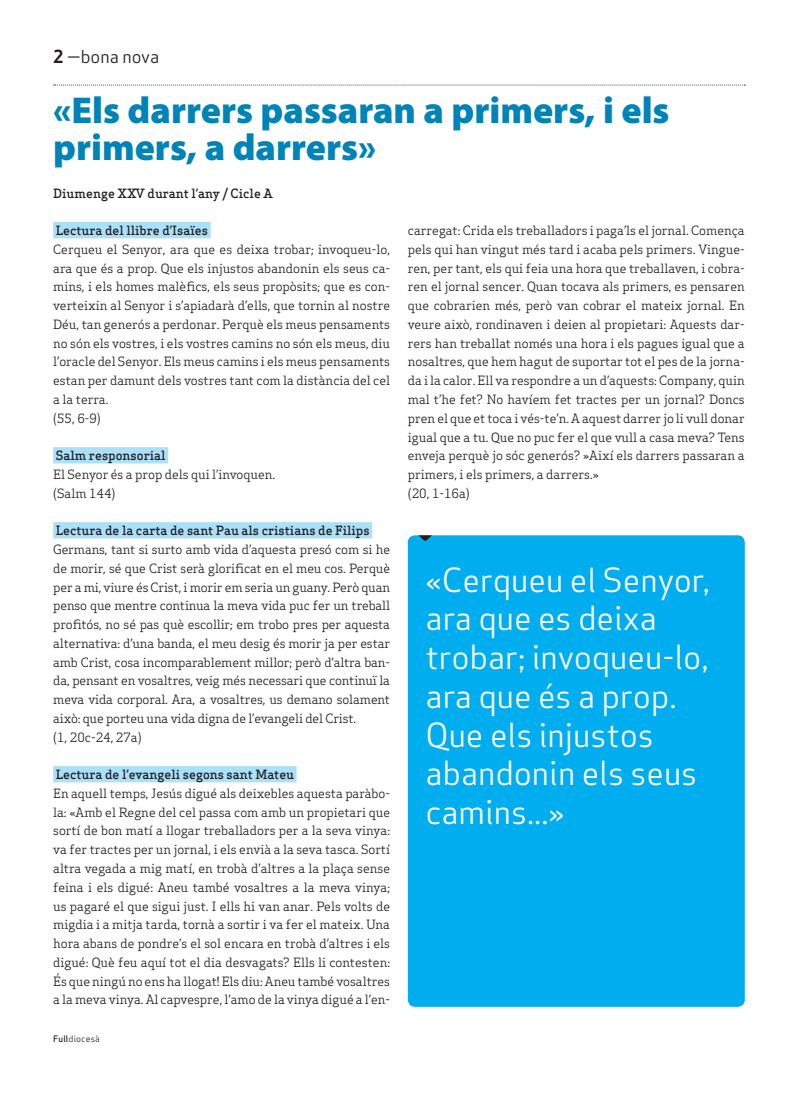
<style>
.page{position:relative;width:798px;height:1099px;background:#fff}
.page>*{position:absolute;margin:0;border:0;box-sizing:border-box;transform-origin:0 0}
.Titulars{font:900 37.5px/37.5px "Myriad Pro";color:#0083b6}
.Pastilla_Destacat{font:32.5px/38.8px "Apex Sans Book T";color:#fff}
.Capçalera{font:17.5px "Apex Sans Book T";color:#231f20}
.Text_General{font:12.5px/18.8px "Apex Serif";color:#231f20;text-align:justify}
.Text_General-2{font:500 12.5px "Apex Serif";color:#231f20}
.Autors{font:500 12.5px "Apex Serif";color:#231f20}
.Data_Peu{font:8.75px "Apex Sans Book T";letter-spacing:.02em;color:#231f20}
.s1{font-family:"Apex Sans Bold T"}
.s2{font-family:"Apex Sans Medium T"}
</style>
<div class="page">
<svg style="left:54px;top:85px;width:691px;height:1px"></svg>
<div style="left:53px;top:222px;width:157px;height:16px;background:#aae0f9"></div>
<div style="left:53px;top:447px;width:115px;height:16px;background:#aae0f9"></div>
<div style="left:53px;top:522px;width:319px;height:16px;background:#aae0f9"></div>
<div style="left:53px;top:766px;width:243px;height:16px;background:#aae0f9"></div>
<div style="left:407px;top:535px;width:337px;height:471px;background:#00aeef;border-radius:7px"></div>
<svg style="left:418px;top:535px;width:13px;height:6px"></svg>
<p class="Capçalera" style="left:53px;top:46px;width:107px"><span class="s1">2</span> —bona nova</p>
<p class="Titulars" style="left:53px;top:90px;width:617px">«Els darrers passaran a primers, i els primers, a darrers»</p>
<p class="Autors" style="left:53px;top:185px;width:221px">Diumenge XXV durant l’any / Cicle A</p>
<p class="Text_General-2" style="left:56px;top:223px;width:154px">Lectura del llibre d’Isaïes</p>
<p class="Text_General" style="left:53px;top:240px;width:338px">Cerqueu el Senyor, ara que es deixa trobar; invoqueu-lo, ara que és a prop. Que els injustos abandonin els seus ca&shy;mins, i els homes malèfics, els seus propòsits; que es con&shy;verteixin al Senyor i s’apiadarà d’ells, que tornin al nostre Déu, tan generós a perdonar. Perquè els meus pensaments no són els vostres, i els vostres camins no són els meus, diu l’oracle del Senyor. Els meus camins i els meus pensaments estan per damunt dels vostres tant com la distància del cel a la terra.</p>
<p class="Text_General" style="left:53px;top:408px;width:49px">(55, 6-9)</p>
<p class="Text_General-2" style="left:56px;top:448px;width:111px">Salm responsorial</p>
<p class="Text_General" style="left:53px;top:465px;width:223px">El Senyor és a prop dels qui l’invoquen.</p>
<p class="Text_General" style="left:53px;top:483px;width:64px">(Salm 144)</p>
<p class="Text_General-2" style="left:56px;top:523px;width:315px">Lectura de la carta de sant Pau als cristians de Filips</p>
<p class="Text_General" style="left:53px;top:540px;width:338px">Germans, tant si surto amb vida d’aquesta presó com si he de morir, sé que Crist serà glorificat en el meu cos. Perquè per a mi, viure és Crist, i morir em seria un guany. Però quan penso que mentre continua la meva vida puc fer un treball profitós, no sé pas què escollir; em trobo pres per aquesta alternativa: d’una banda, el meu desig és morir ja per estar amb Crist, cosa incomparablement millor; però d’altra ban&shy;da, pensant en vosaltres, veig més necessari que continuï la meva vida corporal. Ara, a vosaltres, us demano solament això: que porteu una vida digna de l’evangeli del Crist.</p>
<p class="Text_General" style="left:53px;top:727px;width:90px">(1, 20c-24, 27a)</p>
<p class="Text_General-2" style="left:56px;top:766px;width:240px">Lectura de l’evangeli segons sant Mateu</p>
<p class="Text_General" style="left:53px;top:783px;width:338px">En aquell temps, Jesús digué als deixebles aquesta paràbo&shy;la: «Amb el Regne del cel passa com amb un propietari que sortí de bon matí a llogar treballadors per a la seva vinya: va fer tractes per un jornal, i els envià a la seva tasca. Sortí altra vegada a mig matí, en trobà d’altres a la plaça sense feina i els digué: Aneu també vosaltres a la meva vinya; us pagaré el que sigui just. I ells hi van anar. Pels volts de migdia i a mitja tarda, tornà a sortir i va fer el mateix. Una hora abans de pondre’s el sol encara en trobà d’altres i els digué: Què feu aquí tot el dia desvagats? Ells li contesten:<br>És que ningú no ens ha llogat! Els diu: Aneu també vosaltres a la meva vinya. Al capvespre, l’amo de la vinya digué a l’en-</p>
<p class="Data_Peu" style="left:53px;top:1032px;width:48px"><span class="s2">Full</span>diocesà</p>
<p class="Text_General" style="left:407px;top:221px;width:338px">carregat: Crida els treballadors i paga’ls el jornal. Comença pels qui han vingut més tard i acaba pels primers. Vingue&shy;ren, per tant, els qui feia una hora que treballaven, i cobra&shy;ren el jornal sencer. Quan tocava als primers, es pensaren que cobrarien més, però van cobrar el mateix jornal. En veure això, rondinaven i deien al propietari: Aquests dar&shy;rers han treballat només una hora i els pagues igual que a nosaltres, que hem hagut de suportar tot el pes de la jorna&shy;da i la calor. Ell va respondre a un d’aquests: Company, quin mal t’he fet? No havíem fet tractes per un jornal? Doncs pren el que et toca i vés-te’n. A aquest darrer jo li vull donar igual que a tu. Que no puc fer el que vull a casa meva? Tens enveja perquè jo sóc generós? »Així els darrers passaran a primers, i els primers, a darrers.»</p>
<p class="Text_General" style="left:407px;top:483px;width:63px">(20, 1-16a)</p>
<p class="Pastilla_Destacat" style="left:425px;top:560px;width:286px">«Cerqueu el Senyor, ara que es deixa trobar; invoqueu-lo, ara que és a prop.<br>Que els injustos abandonin els seus camins...»</p>
</div>
